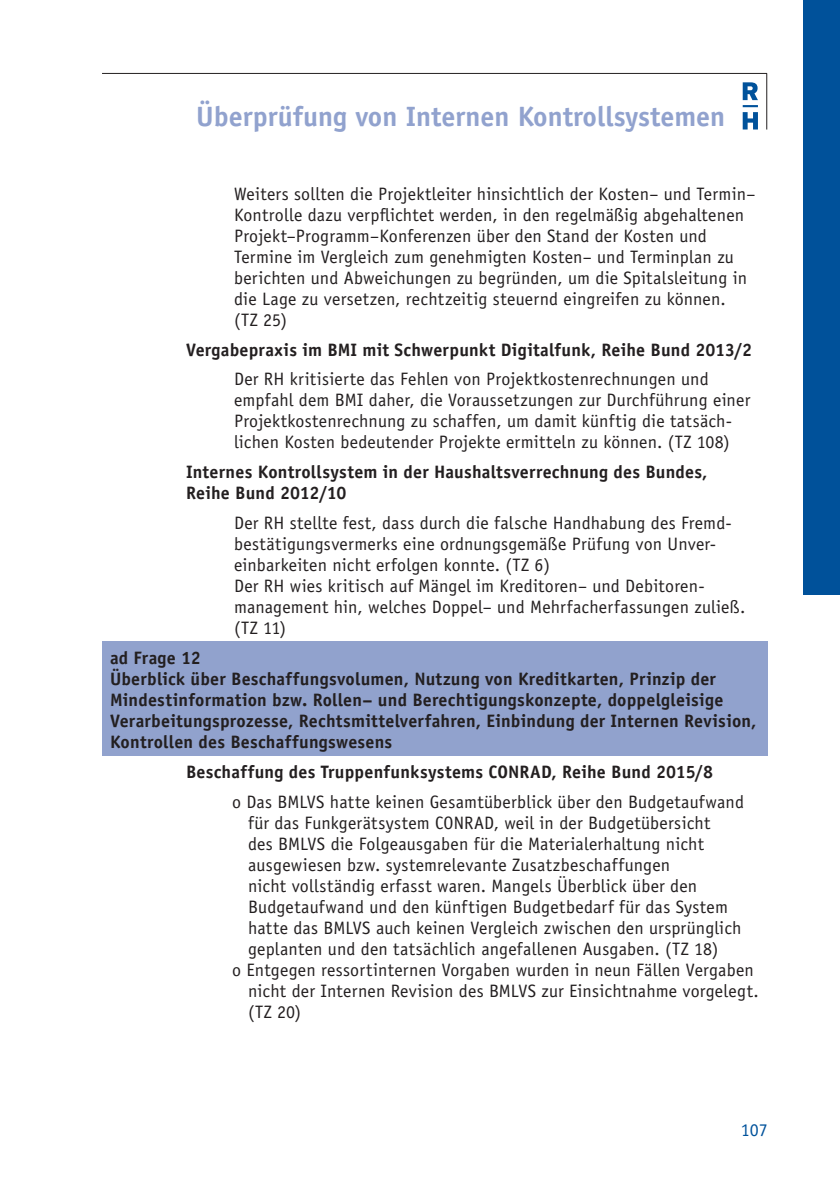
<style>
.page{position:relative;width:840px;height:1190px;background:#fff}
.page>*{position:absolute;margin:0;border:0;box-sizing:border-box;transform-origin:0 0}
.t1{font:700 28px "Officina Sans";color:#91a2ce}
.t2{font:18px/21px "Officina Sans";letter-spacing:.01em;color:#231f20}
.t3{font:700 18px/21px "Officina Sans";letter-spacing:.01em;color:#231f20}
.t4{font:18px "Officina Sans";color:#00529b}
</style>
<div class="page">
<hr style="left:102px;top:73px;width:665px;height:1px;background:#231f20">
<hr style="left:766px;top:73px;width:1px;height:57px;background:#231f20">
<svg style="left:743px;top:82px;width:15px;height:48px"></svg>
<div style="left:804px;top:0;width:36px;height:595px;background:#00519a"></div>
<div style="left:102px;top:642px;width:666px;height:114px;background:#91a2cd"></div>
<h1 class="t1" style="left:196px;top:106px;width:530px">Überprüfung von Internen Kontrollsystemen</h1>
<p class="t2" style="left:234px;top:184px;width:523px">Weiters sollten die Projektleiter hinsichtlich der Kosten– und Termin– Kontrolle dazu verpflichtet werden, in den regelmäßig abgehaltenen Projekt–Programm–Konferenzen über den Stand der Kosten und Termine im Vergleich zum genehmigten Kosten– und Terminplan zu berichten und Abweichungen zu begründen, um die Spitalsleitung in die Lage zu versetzen, rechtzeitig steuernd eingreifen zu können.<br>(TZ 25)</p>
<p class="t3" style="left:186px;top:341px;width:568px">Vergabepraxis im BMI mit Schwerpunkt Digitalfunk, Reihe Bund 2013/2</p>
<p class="t2" style="left:234px;top:370px;width:518px">Der RH kritisierte das Fehlen von Projektkostenrechnungen und empfahl dem BMI daher, die Voraussetzungen zur Durchführung einer Projektkostenrechnung zu schaffen, um damit künftig die tatsäch&shy;lichen Kosten bedeutender Projekte ermitteln zu können. (TZ 108)</p>
<p class="t3" style="left:186px;top:463px;width:523px">Internes Kontrollsystem in der Haushaltsverrechnung des Bundes,<br>Reihe Bund 2012/10</p>
<p class="t2" style="left:234px;top:514px;width:513px">Der RH stellte fest, dass durch die falsche Handhabung des Fremd&shy;bestätigungsvermerks eine ordnungsgemäße Prüfung von Unver&shy;einbarkeiten nicht erfolgen konnte. (TZ 6)<br>Der RH wies kritisch auf Mängel im Kreditoren– und Debitoren&shy;management hin, welches Doppel– und Mehrfacherfassungen zuließ. (TZ 11)</p>
<p class="t3" style="left:110px;top:649px;width:648px">ad Frage 12<br>Überblick über Beschaffungsvolumen, Nutzung von Kreditkarten, Prinzip der Mindestinformation bzw. Rollen– und Berechtigungskonzepte, doppelgleisige Verarbeitungsprozesse, Rechtsmittelverfahren, Einbindung der Internen Revision, Kontrollen des Beschaffungswesens</p>
<p class="t3" style="left:186px;top:763px;width:529px">Beschaffung des Truppenfunksystems CONRAD, Reihe Bund 2015/8</p>
<p class="t2" style="left:232px;top:793px;width:514px">o Das BMLVS hatte keinen Gesamtüberblick über den Budgetaufwand</p>
<p class="t2" style="left:248px;top:814px;width:464px">für das Funkgerätsystem CONRAD, weil in der Budgetübersicht</p>
<p class="t2" style="left:248px;top:835px;width:458px">des BMLVS die Folgeausgaben für die Materialerhaltung nicht</p>
<p class="t2" style="left:248px;top:856px;width:424px">ausgewiesen bzw. systemrelevante Zusatzbeschaffungen</p>
<p class="t2" style="left:248px;top:877px;width:451px">nicht vollständig erfasst waren. Mangels Überblick über den</p>
<p class="t2" style="left:248px;top:898px;width:482px">Budgetaufwand und den künftigen Budgetbedarf für das System</p>
<p class="t2" style="left:248px;top:919px;width:495px">hatte das BMLVS auch keinen Vergleich zwischen den ursprünglich</p>
<p class="t2" style="left:248px;top:940px;width:472px">geplanten und den tatsächlich angefallenen Ausgaben. (TZ 18)</p>
<p class="t2" style="left:232px;top:961px;width:523px">o Entgegen ressortinternen Vorgaben wurden in neun Fällen Vergaben</p>
<p class="t2" style="left:248px;top:982px;width:512px">nicht der Internen Revision des BMLVS zur Einsichtnahme vorgelegt.</p>
<p class="t2" style="left:248px;top:1003px;width:55px">(TZ 20)</p>
<p class="t4" style="left:741px;top:1123px;width:28px">107</p>
</div>
